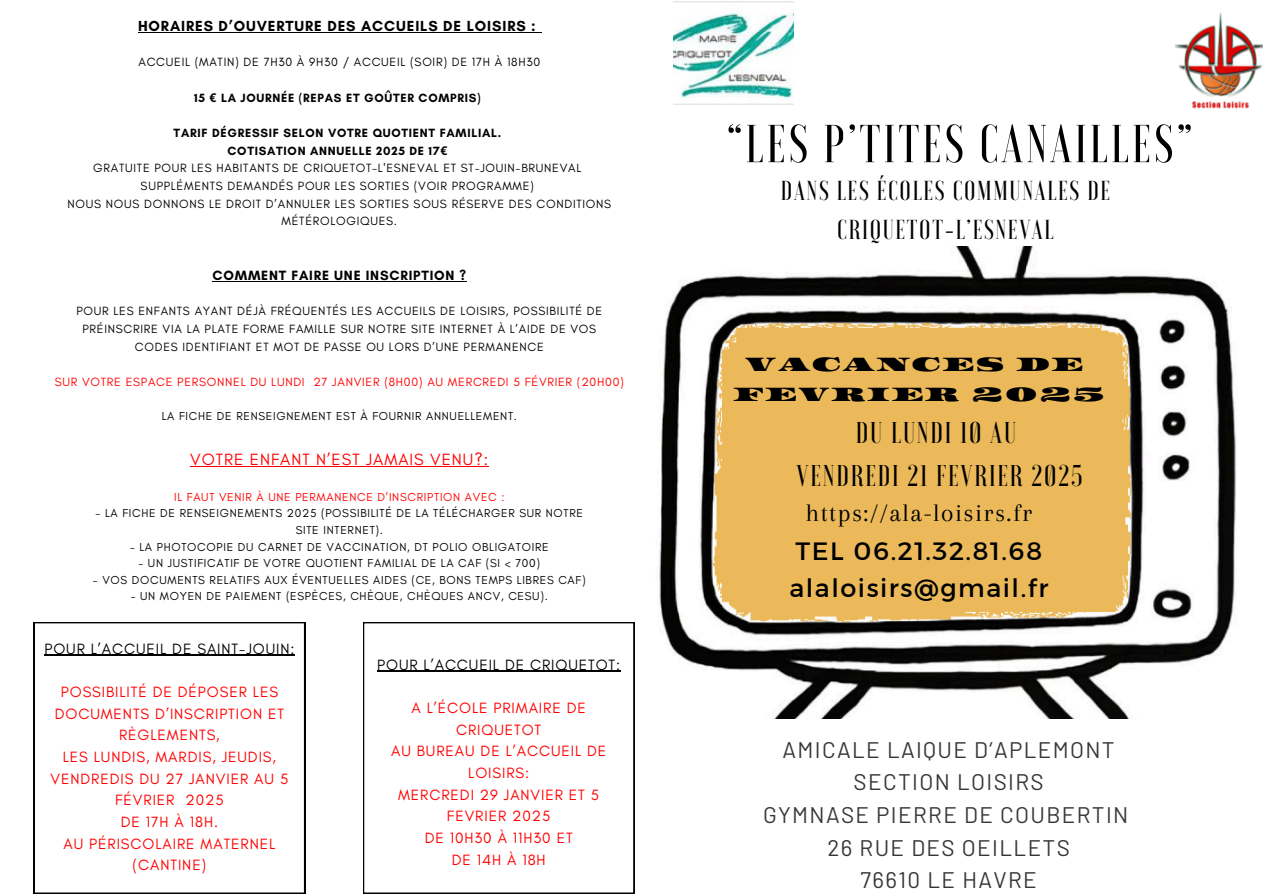
<style>
.page{position:relative;width:1263px;height:894px;background:#fff}
.page>*{position:absolute;margin:0;border:0;box-sizing:border-box;transform-origin:0 0}
.t1{font:500 53.25px "Voga";letter-spacing:.06em;color:#000}
.t2{font:500 30px/42.8px "Voga";letter-spacing:.06em;color:#000;text-align:center}
.t3{font:500 27.3px/38.8px "Voga";letter-spacing:.06em;color:#000;text-align:center}
.t4{font:25.5px/37.7px "Kief Montaser Regular";letter-spacing:.06em;color:#000;text-align:center}
.t5{font:22.5px/32.7px "Barlow";letter-spacing:.06em;color:#373737;text-align:center}
.t6{font:21px/30.3px "Asset";letter-spacing:.06em;color:#000;text-align:center}
.t7{font:16.65px "Glacial Indifference";letter-spacing:.06em;color:#f00}
.t8{font:15.15px/21.6px "Glacial Indifference";letter-spacing:.06em;color:#f00;text-align:center}
.t9{font:15.15px "Glacial Indifference";letter-spacing:.06em;color:#000}
.t10{font:700 14.85px "Glacial Indifference";letter-spacing:.06em;color:#000}
.t11{font:700 13.65px "Glacial Indifference";letter-spacing:.06em;color:#000}
.t12{font:12.15px/17.5px "Glacial Indifference";letter-spacing:.06em;color:#000;text-align:center}
.t13{font:700 12.15px "Glacial Indifference";letter-spacing:.06em;color:#000}
.t14{font:12.15px "Glacial Indifference";letter-spacing:.06em;color:#f00}
.t15{font:11.7px "Glacial Indifference";letter-spacing:.06em;color:#000}
.t16{font:11.7px "Glacial Indifference";letter-spacing:.06em;color:#f00}
.s1{font-family:"Noto Sans"}
.s2{font-family:"Arapey"}
</style>
<div class="page">
<svg style="left:34px;top:622px;width:271px;height:271px"></svg>
<svg style="left:363px;top:622px;width:271px;height:271px"></svg>
<img style="left:1176px;top:12px;width:87px;height:97px">
<img style="left:673px;top:1px;width:121px;height:104px">
<img style="left:659px;top:246px;width:578px;height:472px">
<hr style="left:138px;top:32px;width:399px;height:1px;background:#000">
<hr style="left:212px;top:281px;width:255px;height:1px;background:#000">
<hr style="left:190px;top:466px;width:299px;height:1px;background:#f00">
<hr style="left:44px;top:654px;width:251px;height:1px;background:#000">
<hr style="left:377px;top:670px;width:244px;height:1px;background:#000">
<p class="t10" style="left:138px;top:17px;width:399px">HORAIRES D’OUVERTURE DES ACCUEILS DE LOISIRS :</p>
<p class="t12" style="left:139px;top:53px;width:403px">ACCUEIL (MATIN) DE 7H30 À 9H30 / ACCUEIL (SOIR) DE 17H À 18H30</p>
<p class="t13" style="left:194px;top:90px;width:288px">15 <span class="s1">€</span> LA JOURNÉE (REPAS ET GOÛTER COMPRIS)</p>
<p class="t13" style="left:174px;top:125px;width:329px">TARIF DÉGRESSIF SELON VOTRE QUOTIENT FAMILIAL.</p>
<p class="t13" style="left:228px;top:143px;width:221px">COTISATION ANNUELLE 2025 DE 17<span class="s1">€</span></p>
<p class="t12" style="left:93px;top:159px;width:490px">GRATUITE POUR LES HABITANTS DE CRIQUETOT-L'ESNEVAL ET ST-JOUIN-BRUNEVAL</p>
<p class="t12" style="left:141px;top:177px;width:395px">SUPPLÉMENTS DEMANDÉS POUR LES SORTIES (VOIR PROGRAMME)</p>
<p class="t12" style="left:67px;top:194px;width:545px">NOUS NOUS DONNONS LE DROIT D’ANNULER LES SORTIES SOUS RÉSERVE DES CONDITIONS<br>MÉTÉROLOGIQUES.</p>
<p class="t11" style="left:212px;top:267px;width:255px">COMMENT FAIRE UNE INSCRIPTION ?</p>
<p class="t12" style="left:76px;top:302px;width:527px">POUR LES ENFANTS AYANT DÉJÀ FRÉQUENTÉS LES ACCUEILS DE LOISIRS, POSSIBILITÉ DE</p>
<h6 class="t12" style="left:82px;top:320px;width:515px">PRÉINSCRIRE VIA LA PLATE FORME FAMILLE SUR NOTRE SITE INTERNET À L’AIDE DE VOS</h6>
<p class="t12" style="left:135px;top:337px;width:410px">CODES IDENTIFIANT ET MOT DE PASSE OU LORS D’UNE PERMANENCE</p>
<p class="t14" style="left:55px;top:374px;width:571px">SUR VOTRE ESPACE PERSONNEL DU LUNDI 27 JANVIER (8H00) AU MERCREDI 5 FÉVRIER (20H00)</p>
<p class="t15" style="left:162px;top:409px;width:357px">LA FICHE DE RENSEIGNEMENT EST À FOURNIR ANNUELLEMENT.</p>
<p class="t7" style="left:190px;top:449px;width:299px">VOTRE ENFANT N’EST JAMAIS VENU?:</p>
<p class="t16" style="left:174px;top:489px;width:332px">IL FAUT VENIR À UNE PERMANENCE D’INSCRIPTION AVEC :</p>
<h5 class="t15" style="left:96px;top:506px;width:489px">- LA FICHE DE RENSEIGNEMENTS 2025 (POSSIBILITÉ DE LA TÉLÉCHARGER SUR NOTRE</h5>
<p class="t15" style="left:296px;top:522px;width:89px">SITE INTERNET).</p>
<p class="t15" style="left:130px;top:539px;width:420px">- LA PHOTOCOPIE DU CARNET DE VACCINATION, DT POLIO OBLIGATOIRE</p>
<p class="t15" style="left:139px;top:556px;width:403px">- UN JUSTIFICATIF DE VOTRE QUOTIENT FAMILIAL DE LA CAF (SI &lt; 700)</p>
<p class="t15" style="left:93px;top:572px;width:494px">- VOS DOCUMENTS RELATIFS AUX ÉVENTUELLES AIDES (CE, BONS TEMPS LIBRES CAF)</p>
<p class="t15" style="left:131px;top:589px;width:418px">- UN MOYEN DE PAIEMENT (ESPÈCES, CHÈQUE, CHÈQUES ANCV, CESU).</p>
<p class="t9" style="left:44px;top:639px;width:252px">POUR L’ACCUEIL DE SAINT-JOUIN:</p>
<p class="t8" style="left:51px;top:680px;width:239px">POSSIBILITÉ DE DÉPOSER LES<br>DOCUMENTS D’INSCRIPTION ET<br>RÈGLEMENTS,<br>LES LUNDIS, MARDIS, JEUDIS,<br>VENDREDIS DU 27 JANVIER AU 5<br>FÉVRIER 2025<br>DE 17H À 18H.<br>AU PÉRISCOLAIRE MATERNEL (CANTINE)</p>
<h1 class="t9" style="left:377px;top:655px;width:245px">POUR L’ACCUEIL DE CRIQUETOT:</h1>
<h2 class="t8" style="left:391px;top:696px;width:217px">A L’ÉCOLE PRIMAIRE DE<br>CRIQUETOT<br>AU BUREAU DE L’ACCUEIL DE<br>LOISIRS:<br>MERCREDI 29 JANVIER ET 5<br>FEVRIER 2025<br>DE 10H30 À 11H30 ET<br>DE 14H À 18H</h2>
<p class="t1" style="left:727px;top:117px;width:467px">“LES P’TITES CANAILLES”</p>
<h4 class="t3" style="left:781px;top:171px;width:331px">DANS LES ÉCOLES COMMUNALES DE<br>CRIQUETOT-L’ESNEVAL</h4>
<h2 class="t6" style="left:733px;top:348px;width:373px">VACANCES DE<br>FEVRIER 2025</h2>
<h3 class="t2" style="left:796px;top:411px;width:287px">DU LUNDI 10 AU<br>VENDREDI 21 FEVRIER 2025</h3>
<h5 class="t4" style="left:789px;top:493px;width:260px"><span class="s2">https://ala-loisirs.fr<br></span>TEL 06.21.32.81.68 alaloisirs@gmail.fr</h5>
<h5 class="t5" style="left:763px;top:732px;width:367px">AMICALE LAIQUE D’APLEMONT<br>SECTION LOISIRS<br>GYMNASE PIERRE DE COUBERTIN<br>26 RUE DES OEILLETS<br>76610 LE HAVRE</h5>
</div>
